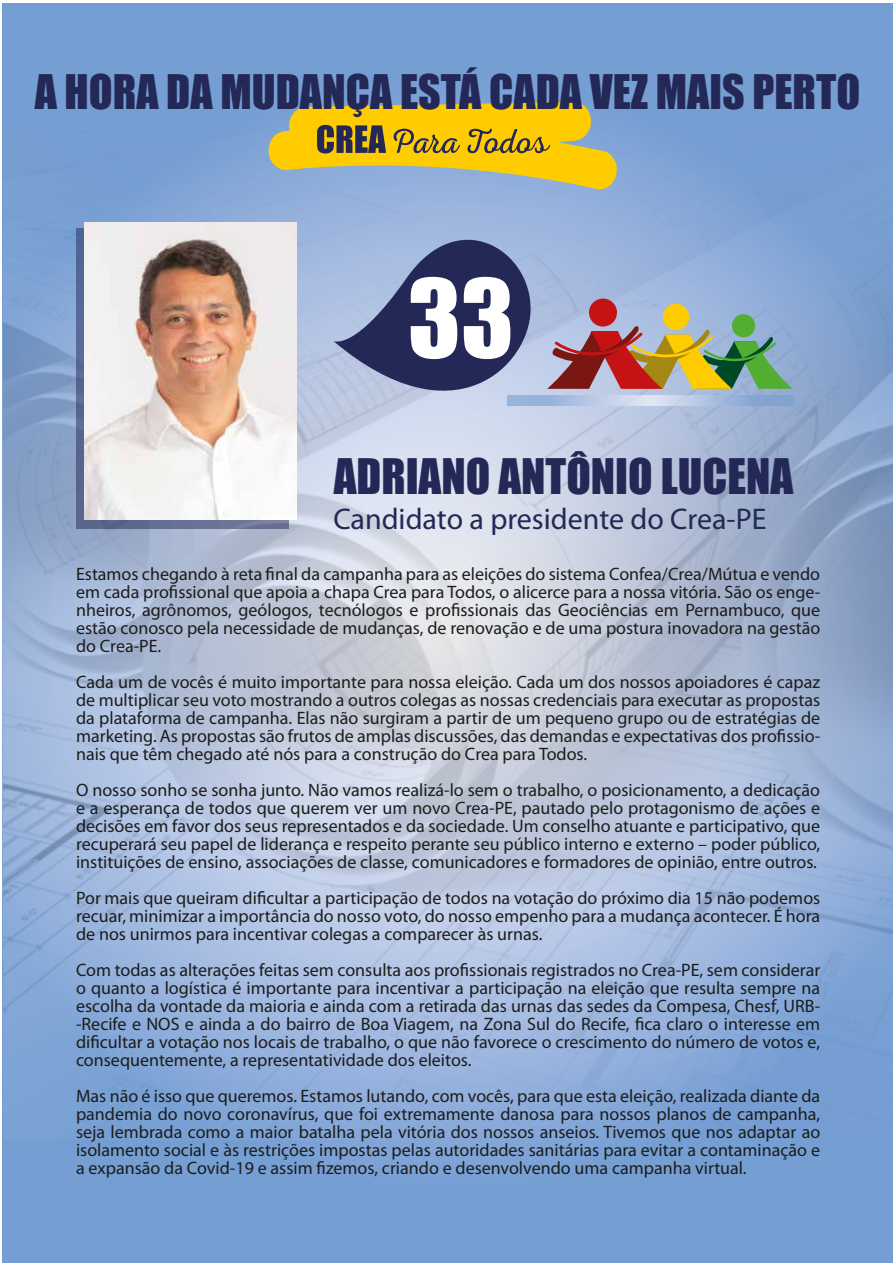
<style>
.page{position:relative;width:893px;height:1263px;background:#fff}
.page>*{position:absolute;margin:0;border:0;box-sizing:border-box;transform-origin:0 0}
.t1{font:45px "Impact";color:#232856}
.t2{font:43.8px "Impact";color:#232856}
.t3{font:30px "Myriad Pro";color:#232955}
.t4{font:18px/18px "Myriad Pro";color:#1d1d1b;text-align:justify}
</style>
<div class="page">
<img style="left:4px;top:3px;width:889px;height:1259px">
<svg style="left:76px;top:228px;width:213px;height:300px;fill:#596894"></svg>
<svg style="left:269px;top:102px;width:348px;height:88px"></svg>
<img style="left:84px;top:222px;width:213px;height:298px">
<svg style="left:333px;top:204px;width:198px;height:239px"></svg>
<svg style="left:411px;top:277px;width:46px;height:82px"></svg>
<svg style="left:464px;top:277px;width:46px;height:82px"></svg>
<svg style="left:547px;top:297px;width:246px;height:92px"></svg>
<svg style="left:508px;top:395px;width:285px;height:10px"></svg>
<h2 class="t2" style="left:35px;top:58px;width:827px">A HORA DA MUDANÇA ESTÁ CADA VEZ MAIS PERTO</h2>
<h1 class="t1" style="left:334px;top:441px;width:461px">ADRIANO ANTÔNIO LUCENA</h1>
<h3 class="t3" style="left:333px;top:502px;width:435px">Candidato a presidente do Crea-PE</h3>
<p class="t4" style="left:76px;top:565px;width:746px">Estamos chegando à reta final da campanha para as eleições do sistema Confea/Crea/Mútua e vendo em cada profissional que apoia a chapa Crea para Todos, o alicerce para a nossa vitória. São os enge&shy;nheiros, agrônomos, geólogos, tecnólogos e profissionais das Geociências em Pernambuco, que estão conosco pela necessidade de mudanças, de renovação e de uma postura inovadora na gestão do Crea-PE.</p>
<p class="t4" style="left:76px;top:673px;width:746px">Cada um de vocês é muito importante para nossa eleição. Cada um dos nossos apoiadores é capaz de multiplicar seu voto mostrando a outros colegas as nossas credenciais para executar as propostas da plataforma de campanha. Elas não surgiram a partir de um pequeno grupo ou de estratégias de marketing. As propostas são frutos de amplas discussões, das demandas e expectativas dos profissio&shy;nais que têm chegado até nós para a construção do Crea para Todos.</p>
<p class="t4" style="left:76px;top:781px;width:746px">O nosso sonho se sonha junto. Não vamos realizá-lo sem o trabalho, o posicionamento, a dedicação e a esperança de todos que querem ver um novo Crea-PE, pautado pelo protagonismo de ações e decisões em favor dos seus representados e da sociedade. Um conselho atuante e participativo, que recuperará seu papel de liderança e respeito perante seu público interno e externo – poder público, instituições de ensino, associações de classe, comunicadores e formadores de opinião, entre outros.</p>
<p class="t4" style="left:76px;top:889px;width:746px">Por mais que queiram dificultar a participação de todos na votação do próximo dia 15 não podemos recuar, minimizar a importância do nosso voto, do nosso empenho para a mudança acontecer. É hora de nos unirmos para incentivar colegas a comparecer às urnas.</p>
<p class="t4" style="left:76px;top:961px;width:746px">Com todas as alterações feitas sem consulta aos profissionais registrados no Crea-PE, sem considerar o quanto a logística é importante para incentivar a participação na eleição que resulta sempre na escolha da vontade da maioria e ainda com a retirada das urnas das sedes da Compesa, Chesf, URB--Recife e NOS e ainda a do bairro de Boa Viagem, na Zona Sul do Recife, fica claro o interesse em dificultar a votação nos locais de trabalho, o que não favorece o crescimento do número de votos e, consequentemente, a representatividade dos eleitos.</p>
<p class="t4" style="left:76px;top:1087px;width:746px">Mas não é isso que queremos. Estamos lutando, com vocês, para que esta eleição, realizada diante da pandemia do novo coronavírus, que foi extremamente danosa para nossos planos de campanha, seja lembrada como a maior batalha pela vitória dos nossos anseios. Tivemos que nos adaptar ao isolamento social e às restrições impostas pelas autoridades sanitárias para evitar a contaminação e a expansão da Covid-19 e assim fizemos, criando e desenvolvendo uma campanha virtual.</p>
</div>
